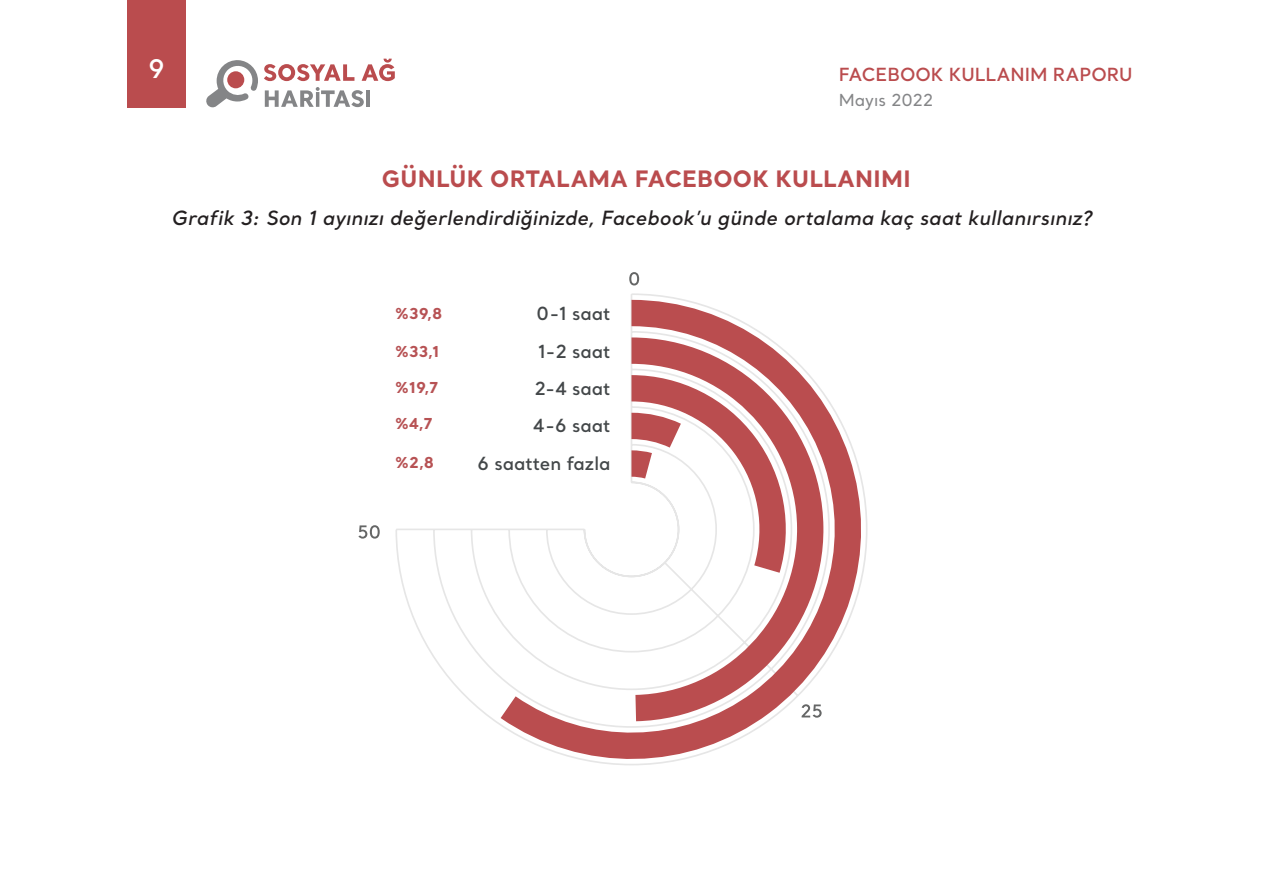
<style>
.page{position:relative;width:1263px;height:893px;background:#fff}
.page>*{position:absolute;margin:0;border:0;box-sizing:border-box;transform-origin:0 0}
.t1{font:600 25.5px "Santral";color:#fff}
.ANA_METIN{font:700 22.5px "Santral";letter-spacing:.01em;color:#ba4c4e}
.ANA_METIN-2{font:italic 600 19.5px "Santral";letter-spacing:.01em;color:#231f20}
.t2{font:600 18px "Santral";color:#434749}
.t3{font:600 18px "Santral";color:#ba4c4e}
.t4{font:500 16.5px "Santral";color:#848587}
.t5{font:700 15px "Santral";color:#b75254}
</style>
<div class="page">
<svg style="left:206px;top:60px;width:52px;height:48px"></svg>
<svg style="left:264px;top:64px;width:90px;height:17px"></svg>
<svg style="left:362px;top:59px;width:33px;height:22px"></svg>
<svg style="left:265px;top:87px;width:99px;height:20px"></svg>
<hr style="left:366px;top:90px;width:4px;height:17px;background:#848587">
<div style="left:128px;top:0;width:58px;height:107px;background:#ba4c4e"></div>
<svg style="left:395px;top:293px;width:473px;height:473px"></svg>
<svg style="left:501px;top:300px;width:366px;height:465px"></svg>
<svg style="left:631px;top:337px;width:194px;height:384px"></svg>
<svg style="left:631px;top:375px;width:162px;height:198px"></svg>
<svg style="left:629px;top:272px;width:10px;height:13px"></svg>
<svg style="left:358px;top:525px;width:22px;height:14px"></svg>
<svg style="left:802px;top:704px;width:20px;height:14px"></svg>
<h1 class="t1" style="left:148px;top:52px;width:18px">9</h1>
<p class="t3" style="left:839px;top:62px;width:295px">FACEBOOK KULLANIM RAPORU</p>
<p class="t4" style="left:839px;top:90px;width:96px">Mayıs 2022</p>
<p class="ANA_METIN" style="left:382px;top:163px;width:530px">GÜNLÜK ORTALAMA FACEBOOK KULLANIMI</p>
<p class="ANA_METIN-2" style="left:171px;top:205px;width:922px">Grafik 3: Son 1 ayınızı değerlendirdiğinizde, Facebook’u günde ortalama kaç saat kullanırsınız?</p>
<p class="t5" style="left:395px;top:303px;width:49px">%39,8</p>
<p class="t5" style="left:395px;top:341px;width:46px">%33,1</p>
<p class="t5" style="left:395px;top:377px;width:45px">%19,7</p>
<p class="t5" style="left:395px;top:414px;width:39px">%4,7</p>
<p class="t5" style="left:395px;top:453px;width:41px">%2,8</p>
<p class="t2" style="left:536px;top:301px;width:75px">0-1 saat</p>
<p class="t2" style="left:538px;top:339px;width:74px">1-2 saat</p>
<p class="t2" style="left:535px;top:377px;width:77px">2-4 saat</p>
<p class="t2" style="left:533px;top:413px;width:79px">4-6 saat</p>
<p class="t2" style="left:477px;top:451px;width:135px">6 saatten fazla</p>
</div>
